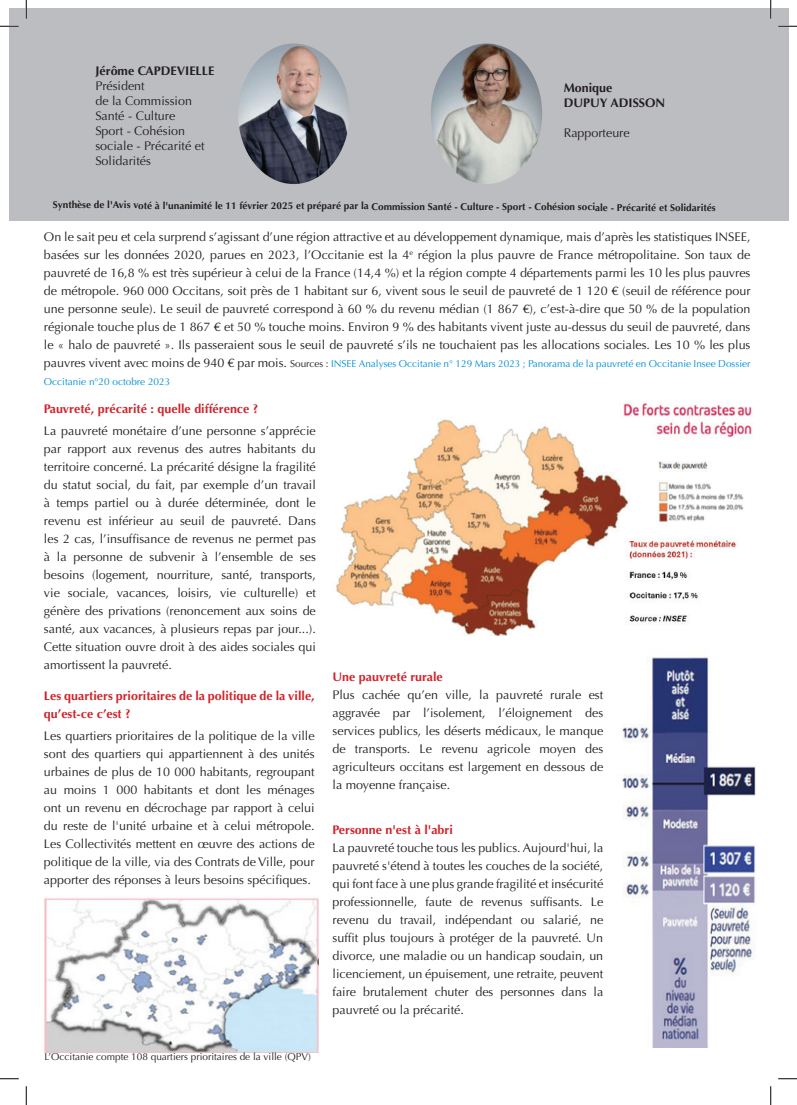
<style>
.page{position:relative;width:797px;height:1105px;background:#fff}
.page>*{position:absolute;margin:0;border:0;box-sizing:border-box;transform-origin:0 0}
.t1{font:12.5px/18px "Optima";color:#231f20;text-align:justify}
.t2{font:700 12.5px/18px "Optima";color:#d1232a}
.t3{font:700 12.5px/15px "Optima";color:#231f20}
.t4{font:10px/18px "Optima";color:#0090d6}
.t5{font:700 10px "Optima";letter-spacing:-.005em;color:#231f20}
.t6{font:10px "Optima";color:#231f20}
.s1{font-size:12.5px;color:#231f20}
.s2{color:#231f20}
</style>
<div class="page">
<div style="left:9px;top:9px;width:779px;height:212px;background:#bcbdc0"></div>
<img style="left:238px;top:43px;width:111px;height:141px">
<img style="left:431px;top:43px;width:111px;height:141px">
<img style="left:45px;top:897px;width:273px;height:156px">
<img style="left:336px;top:403px;width:416px;height:233px">
<img style="left:622px;top:657px;width:134px;height:390px">
<svg style="left:0;top:25px;width:19px;height:2px"></svg>
<svg style="left:778px;top:25px;width:19px;height:2px"></svg>
<svg style="left:0;top:1078px;width:19px;height:1px"></svg>
<svg style="left:778px;top:1078px;width:19px;height:1px"></svg>
<svg style="left:25px;top:0;width:2px;height:19px"></svg>
<svg style="left:25px;top:1086px;width:2px;height:19px"></svg>
<svg style="left:770px;top:0;width:1px;height:19px"></svg>
<svg style="left:770px;top:1086px;width:1px;height:19px"></svg>
<p class="t3" style="left:95px;top:63px;width:120px">Jérôme CAPDEVIELLE</p>
<p class="t1" style="left:95px;top:78px;width:111px;line-height:15px;text-align:left">Président<br>de la Commission<br>Santé - Culture<br>Sport - Cohésion sociale - Précarité et<br>Solidarités</p>
<p class="t5" style="left:53px;top:200px;width:664px">Synthèse de l'Avis voté à l'unanimité le 11 février 2025 et préparé par la Commission Santé - Culture - Sport - Cohésion sociale - Précarité et Solidarités</p>
<p class="t1" style="left:44px;top:228px;width:708px">On le sait peu et cela surprend s’agissant d’une région attractive et au développement dynamique, mais d’après les statistiques INSEE, basées sur les données 2020, parues en 2023, l’Occitanie est la 4<sup>e</sup> région la plus pauvre de France métropolitaine. Son taux de pauvreté de 16,8 % est très supérieur à celui de la France (14,4 %) et la région compte 4 départements parmi les 10 les plus pauvres de métropole. 960 000 Occitans, soit près de 1 habitant sur 6, vivent sous le seuil de pauvreté de 1 120 € (seuil de référence pour une personne seule). Le seuil de pauvreté correspond à 60 % du revenu médian (1 867 €), c’est-à-dire que 50 % de la population régionale touche plus de 1 867 € et 50 % touche moins. Environ 9 % des habitants vivent juste au-dessus du seuil de pauvreté, dans le « halo de pauvreté ». Ils passeraient sous le seuil de pauvreté s’ils ne touchaient pas les allocations sociales. Les 10 % les plus</p>
<p class="t4" style="left:44px;top:355px;width:708px"><span class="s1">pauvres vivent avec moins de 940 € par mois.</span> <span class="s2">Sources :</span> INSEE Analyses Occitanie n° 129 Mars 2023 ; Panorama de la pauvreté en Occitanie Insee Dossier<br>Occitanie n°20 octobre 2023</p>
<p class="t2" style="left:44px;top:400px;width:216px">Pauvreté, précarité : quelle différence ?</p>
<p class="t1" style="left:44px;top:421px;width:273px">La pauvreté monétaire d’une personne s’apprécie par rapport aux revenus des autres habitants du territoire concerné. La précarité désigne la fragilité du statut social, du fait, par exemple d’un travail à temps partiel ou à durée déterminée, dont le revenu est inférieur au seuil de pauvreté. Dans les 2 cas, l’insuffisance de revenus ne permet pas à la personne de subvenir à l’ensemble de ses besoins (logement, nourriture, santé, transports, vie sociale, vacances, loisirs, vie culturelle) et génère des privations (renoncement aux soins de santé, aux vacances, à plusieurs repas par jour...).<br>Cette situation ouvre droit à des aides sociales qui amortissent la pauvreté.</p>
<p class="t2" style="left:44px;top:687px;width:272px">Les quartiers prioritaires de la politique de la ville, qu’est-ce c’est ?</p>
<p class="t1" style="left:44px;top:726px;width:272px">Les quartiers prioritaires de la politique de la ville sont des quartiers qui appartiennent à des unités urbaines de plus de 10 000 habitants, regroupant au moins 1 000 habitants et dont les ménages ont un revenu en décrochage par rapport à celui du reste de l'unité urbaine et à celui métropole.<br>Les Collectivités mettent en œuvre des actions de politique de la ville, via des Contrats de Ville, pour apporter des réponses à leurs besoins spécifiques.</p>
<p class="t3" style="left:563px;top:81px;width:103px">Monique<br>DUPUY ADISSON</p>
<p class="t1" style="left:563px;top:124px;width:67px">Rapporteure</p>
<p class="t2" style="left:332px;top:667px;width:112px">Une pauvreté rurale</p>
<p class="t1" style="left:332px;top:685px;width:272px">Plus cachée qu’en ville, la pauvreté rurale est aggravée par l’isolement, l’éloignement des services publics, les déserts médicaux, le manque de transports. Le revenu agricole moyen des agriculteurs occitans est largement en dessous de la moyenne française.</p>
<p class="t2" style="left:332px;top:820px;width:122px">Personne n'est à l'abri</p>
<p class="t1" style="left:332px;top:838px;width:272px">La pauvreté touche tous les publics. Aujourd'hui, la pauvreté s'étend à toutes les couches de la société, qui font face à une plus grande fragilité et insécurité professionnelle, faute de revenus suffisants. Le revenu du travail, indépendant ou salarié, ne suffit plus toujours à protéger de la pauvreté. Un divorce, une maladie ou un handicap soudain, un licenciement, un épuisement, une retraite, peuvent faire brutalement chuter des personnes dans la pauvreté ou la précarité.</p>
<p class="t6" style="left:45px;top:1051px;width:268px">L’Occitanie compte 108 quartiers prioritaires de la ville (QPV)</p>
</div>
